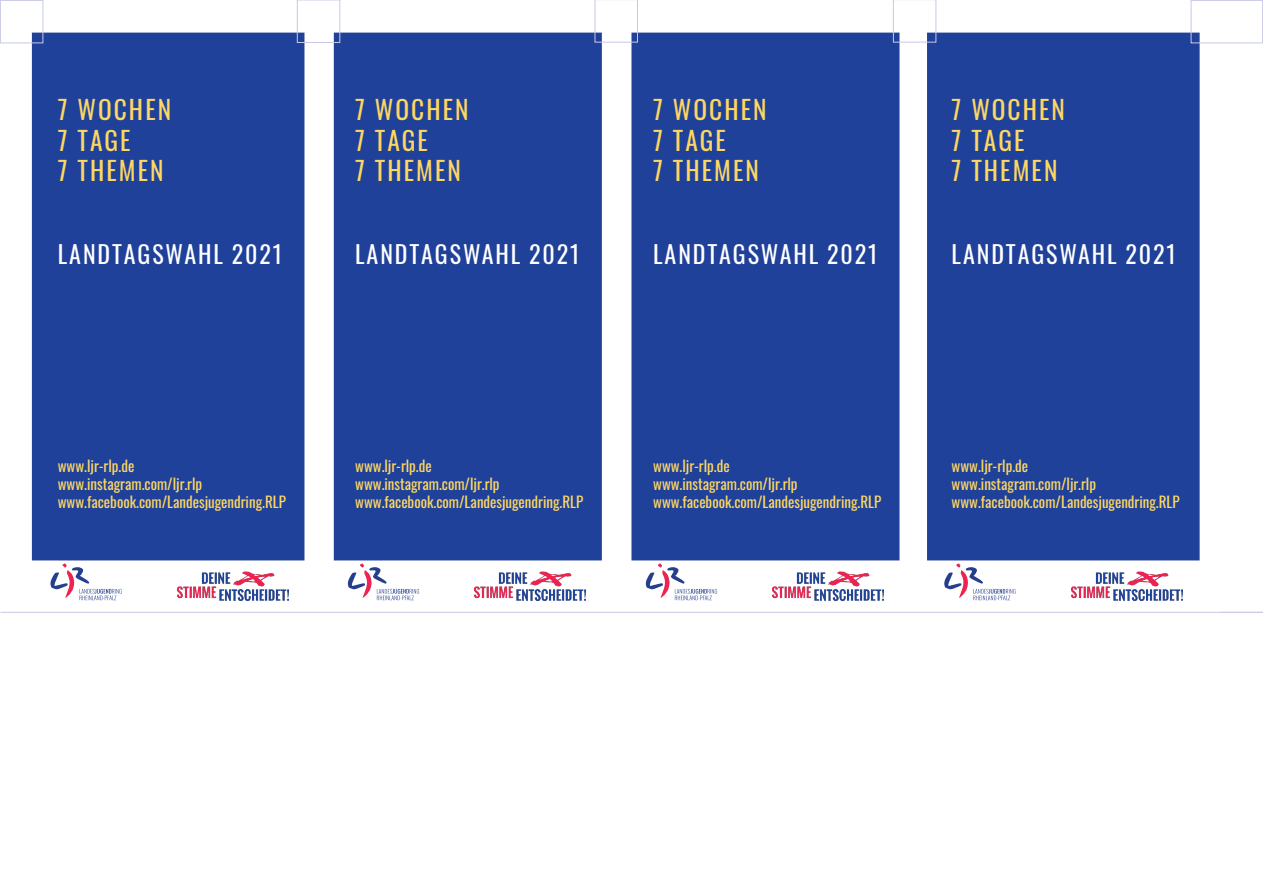
<style>
.page{position:relative;width:1263px;height:893px;background:#fff}
.page>*{position:absolute;margin:0;border:0;box-sizing:border-box;transform-origin:0 0}
.t1{font:25.5px/30.6px "Oswald";letter-spacing:.08em;color:#fed761}
.t2{font:24px "Oswald";letter-spacing:.08em;color:#fff}
.t3{font:15px/18px "Oswald";color:#fed761}
</style>
<div class="page">
<div style="left:32px;top:33px;width:272px;height:527px;background:#20419a"></div>
<svg style="left:51px;top:563px;width:71px;height:37px"></svg>
<img style="left:177px;top:571px;width:112px;height:30px">
<div style="left:334px;top:33px;width:268px;height:527px;background:#20419a;border:2px solid #20419a"></div>
<svg style="left:348px;top:563px;width:71px;height:37px"></svg>
<img style="left:474px;top:571px;width:112px;height:30px">
<div style="left:631px;top:33px;width:268px;height:527px;background:#20419a;border:2px solid #20419a"></div>
<svg style="left:646px;top:563px;width:71px;height:37px"></svg>
<img style="left:772px;top:571px;width:112px;height:30px">
<div style="left:927px;top:33px;width:272px;height:527px;background:#20419a"></div>
<svg style="left:944px;top:563px;width:71px;height:37px"></svg>
<img style="left:1071px;top:571px;width:112px;height:30px">
<hr style="left:0;top:612px;width:1263px;height:1px;background:#c7c9e3">
<div style="left:0;top:0;width:43px;height:43px;border:1px solid #c7c9e3"></div>
<div style="left:297px;top:0;width:43px;height:43px;border:1px solid #c7c9e3"></div>
<div style="left:595px;top:0;width:43px;height:43px;border:1px solid #c7c9e3"></div>
<div style="left:893px;top:0;width:43px;height:43px;border:1px solid #c7c9e3"></div>
<div style="left:1191px;top:0;width:72px;height:43px;border:1px solid #c7c9e3"></div>
<h1 class="t1" style="left:58px;top:92px;width:115px">7 WOCHEN<br>7 TAGE<br>7 THEMEN</h1>
<h2 class="t2" style="left:58px;top:233px;width:226px">LANDTAGSWAHL 2021</h2>
<h1 class="t1" style="left:355px;top:92px;width:115px">7 WOCHEN<br>7 TAGE<br>7 THEMEN</h1>
<h2 class="t2" style="left:355px;top:233px;width:226px">LANDTAGSWAHL 2021</h2>
<h1 class="t1" style="left:653px;top:92px;width:115px">7 WOCHEN<br>7 TAGE<br>7 THEMEN</h1>
<h2 class="t2" style="left:653px;top:233px;width:226px">LANDTAGSWAHL 2021</h2>
<h1 class="t1" style="left:951px;top:92px;width:115px">7 WOCHEN<br>7 TAGE<br>7 THEMEN</h1>
<h2 class="t2" style="left:951px;top:233px;width:226px">LANDTAGSWAHL 2021</h2>
<p class="t3" style="left:58px;top:455px;width:230px">www.ljr-rlp.de<br>www.instagram.com/ljr.rlp www.facebook.com/Landesjugendring.RLP</p>
<p class="t3" style="left:355px;top:455px;width:230px">www.ljr-rlp.de<br>www.instagram.com/ljr.rlp www.facebook.com/Landesjugendring.RLP</p>
<p class="t3" style="left:653px;top:455px;width:230px">www.ljr-rlp.de<br>www.instagram.com/ljr.rlp www.facebook.com/Landesjugendring.RLP</p>
<p class="t3" style="left:951px;top:455px;width:230px">www.ljr-rlp.de<br>www.instagram.com/ljr.rlp www.facebook.com/Landesjugendring.RLP</p>
</div>
